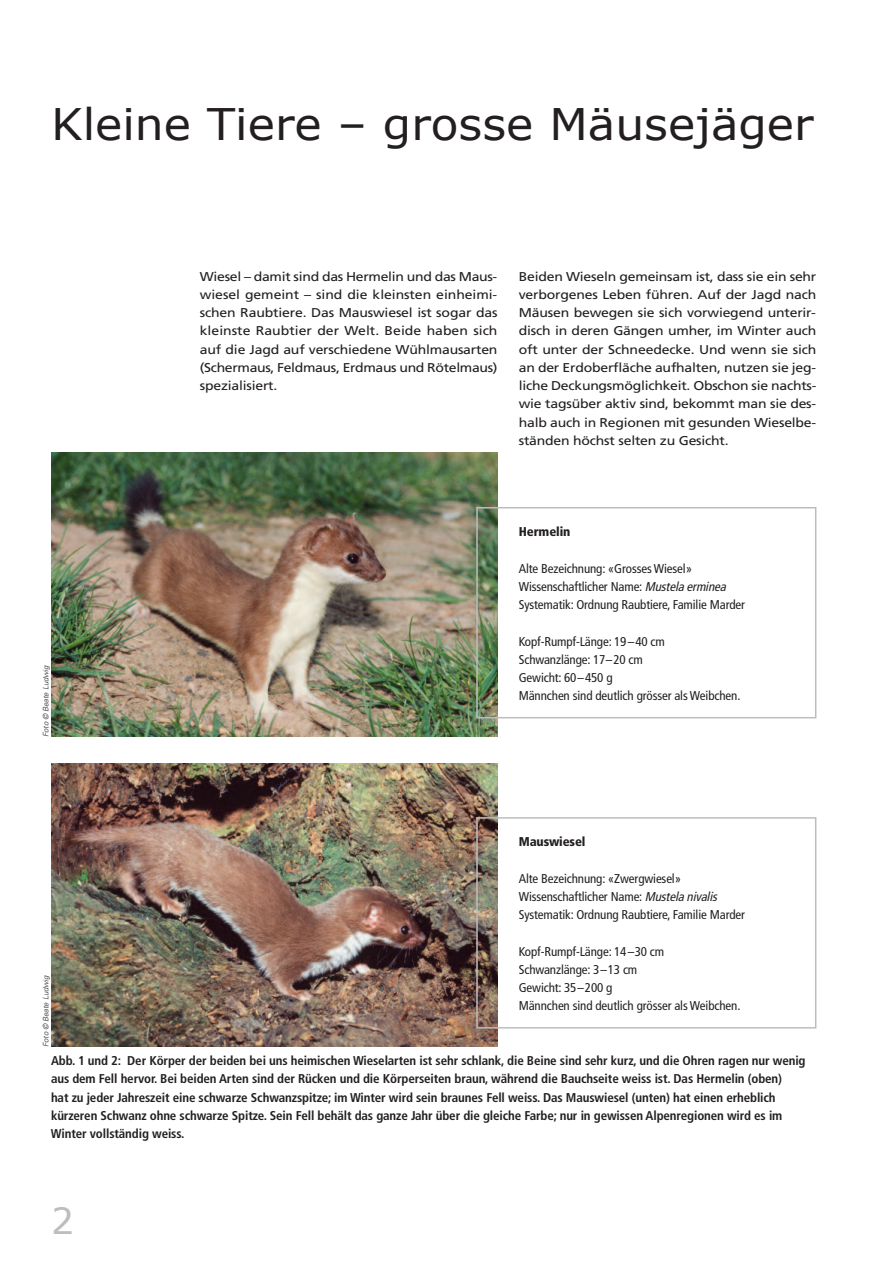
<style>
.page{position:relative;width:893px;height:1263px;background:#fff}
.page>*{position:absolute;margin:0;border:0;box-sizing:border-box;transform-origin:0 0}
.t1{font:43.5px "Verdana";color:#231f20;scale:1.05 1}
.t2{font:36px "Verdana";color:#bcbdc0}
.t3{font:12.75px/18.3px "Frutiger";letter-spacing:-.015em;color:#231f20;text-align:justify;scale:1.1 1}
.t4{font:700 condensed 12.75px/18.3px "Frutiger";letter-spacing:-.01em;color:#231f20}
.t5{font:condensed 12.75px/18.3px "Frutiger";letter-spacing:-.01em;color:#231f20}
.t6{font:900 condensed 12.75px "Frutiger";letter-spacing:-.01em;color:#231f20}
.t7{font:italic 300 7.5px "Univers LT Std";letter-spacing:-.01em;color:#231f20}
.s1{font-style:italic}
</style>
<div class="page">
<img style="left:51px;top:763px;width:446px;height:284px">
<img style="left:51px;top:453px;width:446px;height:284px">
<div style="left:476px;top:507px;width:340px;height:211px;border:2px solid #bcbdc0"></div>
<div style="left:476px;top:817px;width:340px;height:211px;border:2px solid #bcbdc0"></div>
<h1 class="t1" style="left:51px;top:96px;width:728px">Kleine Tiere – grosse Mäusejäger</h1>
<p class="t7" style="left:43px;top:737px;width:73px;rotate:-90deg">Foto © Beate Ludwig</p>
<p class="t7" style="left:43px;top:1047px;width:73px;rotate:-90deg">Foto © Beate Ludwig</p>
<p class="t3" style="left:200px;top:268px;width:272px">Wiesel – damit sind das Hermelin und das Maus&shy;wiesel gemeint – sind die kleinsten einheimi&shy;schen Raubtiere. Das Mauswiesel ist sogar das kleinste Raubtier der Welt. Beide haben sich auf die Jagd auf verschiedene Wühlmausarten (Schermaus, Feldmaus, Erdmaus und Rötelmaus) spezialisiert.</p>
<p class="t3" style="left:519px;top:268px;width:272px">Beiden Wieseln gemeinsam ist, dass sie ein sehr verborgenes Leben führen. Auf der Jagd nach Mäusen bewegen sie sich vorwiegend unterir&shy;disch in deren Gängen umher, im Winter auch oft unter der Schneedecke. Und wenn sie sich an der Erdoberfläche aufhalten, nutzen sie jeg&shy;liche Deckungsmöglichkeit. Obschon sie nachts&shy;wie tagsüber aktiv sind, bekommt man sie des&shy;halb auch in Regionen mit gesunden Wieselbe&shy;ständen höchst selten zu Gesicht.</p>
<p class="t6" style="left:519px;top:526px;width:53px">Hermelin</p>
<p class="t5" style="left:519px;top:560px;width:228px">Alte Bezeichnung: «Grosses Wiesel»<br>Wissenschaftlicher Name: <span class="s1">Mustelaerminea<br></span>Systematik: Ordnung Raubtiere, Familie Marder</p>
<p class="t5" style="left:519px;top:633px;width:223px">Kopf-Rumpf-Länge: 19–40 cm<br>Schwanzlänge: 17–20 cm<br>Gewicht: 60–450 g<br>Männchen sind deutlich grösser als Weibchen.</p>
<p class="t6" style="left:519px;top:836px;width:68px">Mauswiesel</p>
<p class="t5" style="left:519px;top:870px;width:228px">Alte Bezeichnung: «Zwergwiesel»<br>Wissenschaftlicher Name: <span class="s1">Mustelanivalis<br></span>Systematik: Ordnung Raubtiere, Familie Marder</p>
<p class="t5" style="left:519px;top:943px;width:223px">Kopf-Rumpf-Länge: 14–30 cm<br>Schwanzlänge: 3–13 cm<br>Gewicht: 35–200 g<br>Männchen sind deutlich grösser als Weibchen.</p>
<p class="t4" style="left:51px;top:1052px;width:756px">Abb. 1 und 2: Der Körper der beiden bei uns heimischen Wieselarten ist sehr schlank, die Beine sind sehr kurz, und die Ohren ragen nur wenig aus dem Fell hervor. Bei beiden Arten sind der Rücken und die Körperseiten braun, während die Bauchseite weiss ist. Das Hermelin (oben)<br>hat zu jeder Jahreszeit eine schwarze Schwanzspitze; im Winter wird sein braunes Fell weiss. Das Mauswiesel (unten) hat einen erheblich kürzeren Schwanz ohne schwarze Spitze. Sein Fell behält das ganze Jahr über die gleiche Farbe; nur in gewissen Alpenregionen wird es im Winter vollständig weiss.</p>
<h2 class="t2" style="left:51px;top:1198px;width:24px">2</h2>
</div>
